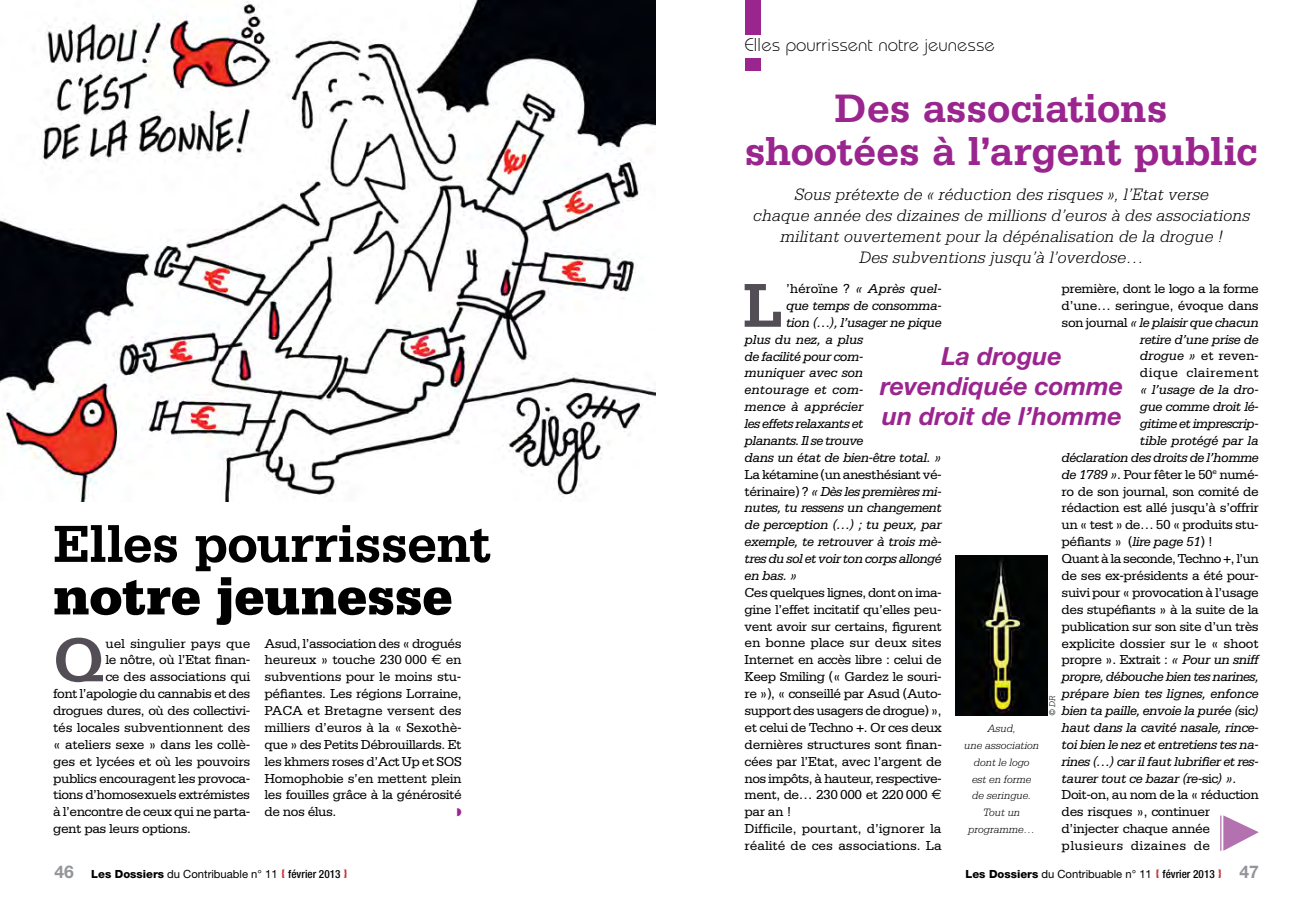
<style>
.page{position:relative;width:1312px;height:904px;background:#fff}
.page>*{position:absolute;margin:0;border:0;box-sizing:border-box;transform-origin:0 0}
.t1{font:700 65.38px "Serifa";color:#534d56}
.t2{font:700 55px/52.5px "Serifa";letter-spacing:-.02em;color:#000}
.t3{font:700 41.88px/43.8px "Serifa";letter-spacing:-.01em;color:#9a258f;text-align:center}
.t4{font:italic 700 25px/30px "Helvetica Neue LT Std";color:#9a258f;text-align:center}
.t5{font:18.75px "Architekt";letter-spacing:.025em;color:#000}
.t6{font:italic 300 17.5px/21px "Serifa";letter-spacing:.01em;color:#000;text-align:center}
.t7{font:700 17.5px "Helvetica Neue LT Std";color:#939598}
.t8{font:13.75px/16.9px "Serifa";letter-spacing:-.035em;color:#000;text-align:justify}
.t9{font:italic 13.75px "Serifa";letter-spacing:-.035em;color:#000}
.t10{font:13.75px "Serifa";letter-spacing:-.005em;color:#000}
.t11{font:13.75px "Serifa";letter-spacing:-.015em;color:#000}
.t12{font:13.75px "Serifa";letter-spacing:-.01em;color:#000}
.t13{font:italic 13.75px "Serifa";letter-spacing:-.005em;color:#000}
.t14{font:italic 13.75px "Serifa";letter-spacing:-.01em;color:#000}
.t15{font:13.75px "Serifa";letter-spacing:.02em;color:#000}
.t16{font:13.75px "Serifa";letter-spacing:.03em;color:#000}
.t17{font:11.25px "Helvetica Neue LT Std";color:#000}
.t18{font:italic 300 11.25px/16.9px "Serifa";color:#000;text-align:center}
.t19{font:italic 300 8.75px "Serifa";color:#000}
.s1{font-weight:900}
.s2{font-family:"Euro Sans Std"}
.s3{font-style:normal}
.s4{font-style:italic}
.s5{font-weight:800}
.s6{font-weight:500;font-stretch:condensed}
</style>
<div class="page">
<div style="left:744px;top:0;width:16px;height:70px;background:#9a258f"></div>
<div style="left:743px;top:35px;width:425px;height:23px;background:#fff"></div>
<img style="left:0;top:0;width:656px;height:501px">
<svg style="left:1223px;top:815px;width:35px;height:35px"></svg>
<hr style="left:1219px;top:815px;width:2px;height:35px;background:#b471af">
<img style="left:955px;top:555px;width:92px;height:160px">
<p class="t5" style="left:744px;top:34px;width:251px">Elles pourrissent notre jeunesse</p>
<p class="t2" style="left:53px;top:516px;width:439px">Elles pourrissent <span class="s1">notre jeunesse</span></p>
<p class="t1" style="left:53px;top:621px;width:52px">Q</p>
<p class="t12" style="left:105px;top:635px;width:146px">uel singulier pays que</p>
<p class="t8" style="left:264px;top:634px;width:199px">Asud, l’association des « drogués heureux » touche 230 000 <span class="s2">€</span> en subventions pour le moins stu&shy;péfiantes. Les régions Lorraine, PACA et Bretagne versent des milliers d’euros à la « Sexothè&shy;que » des Petits Débrouillards. Et les khmers roses d’Act Up et SOS Homophobie s’en mettent plein les fouilles grâce à la générosité de nos élus.</p>
<p class="t8" style="left:105px;top:651px;width:146px">le nôtre, où l’Etat finan-</p>
<p class="t8" style="left:105px;top:668px;width:146px">ce des associations qui</p>
<p class="t8" style="left:53px;top:685px;width:198px">font l’apologie du cannabis et des</p>
<p class="t8" style="left:53px;top:702px;width:198px">drogues dures, où des collectivi-</p>
<p class="t11" style="left:53px;top:719px;width:199px">tés locales subventionnent des</p>
<p class="t8" style="left:53px;top:735px;width:199px">« ateliers sexe » dans les collè-</p>
<p class="t8" style="left:53px;top:752px;width:198px">ges et lycées et où les pouvoirs</p>
<p class="t8" style="left:53px;top:769px;width:199px">publics encouragent les provoca-</p>
<p class="t8" style="left:53px;top:786px;width:198px">tions d’homosexuels extrémistes</p>
<p class="t8" style="left:53px;top:803px;width:199px">à l’encontre de ceux qui ne parta-</p>
<p class="t8" style="left:53px;top:820px;width:139px">gent pas leurs options.</p>
<p class="t3" style="left:744px;top:85px;width:514px">Des associations shootées à l’argent public</p>
<p class="t6" style="left:753px;top:183px;width:498px">Sous prétexte de « réduction des risques », l’Etat verse<br>chaque année des dizaines de millions d’euros à des associations militant ouvertement pour la dépénalisation de la drogue !<br>Des subventions jusqu’à l’overdose…</p>
<p class="t8" style="left:1061px;top:280px;width:198px">première, dont le logo a la forme</p>
<p class="t8" style="left:1061px;top:297px;width:199px">d’une… seringue, évoque dans</p>
<p class="t9" style="left:1061px;top:315px;width:199px"><span class="s3">son journal</span> « le plaisir que chacun</p>
<p class="t9" style="left:1139px;top:331px;width:120px">retire d’une prise de</p>
<p class="t8" style="left:1139px;top:347px;width:120px"><span class="s4">drogue »</span> et reven-</p>
<p class="t16" style="left:1139px;top:365px;width:120px">dique clairement</p>
<p class="t9" style="left:1139px;top:382px;width:120px">« l’usage de la dro-</p>
<p class="t9" style="left:1139px;top:399px;width:120px">gue comme droit lé-</p>
<p class="t9" style="left:1139px;top:416px;width:120px">gitime et imprescrip-</p>
<p class="t9" style="left:1139px;top:433px;width:120px">tible protégé par la</p>
<p class="t9" style="left:1061px;top:449px;width:198px">déclaration des droits de l’homme</p>
<p class="t8" style="left:1061px;top:465px;width:199px"><span class="s4">de 1789 »</span>. Pour fêter le 50<sup>e</sup> numé-</p>
<p class="t8" style="left:1061px;top:482px;width:198px">ro de son journal, son comité de</p>
<p class="t8" style="left:1061px;top:499px;width:199px">rédaction est allé jusqu’à s’offrir</p>
<p class="t8" style="left:1061px;top:516px;width:199px">un « test » de… 50 « produits stu-</p>
<p class="t8" style="left:1061px;top:533px;width:153px">péfiants » (<span class="s4">lire page 51</span>) !</p>
<p class="t8" style="left:1061px;top:550px;width:199px">Quant à la seconde, Techno +, l’un</p>
<p class="t8" style="left:1061px;top:567px;width:199px">de ses ex-présidents a été pour-</p>
<p class="t8" style="left:1061px;top:584px;width:199px">suivi pour « provocation à l’usage</p>
<p class="t8" style="left:1061px;top:600px;width:198px">des stupéfiants » à la suite de la</p>
<p class="t8" style="left:1061px;top:617px;width:199px">publication sur son site d’un très</p>
<p class="t11" style="left:1061px;top:635px;width:198px">explicite dossier sur le « shoot</p>
<p class="t8" style="left:1061px;top:651px;width:199px">propre ». Extrait : <span class="s4">« Pour un sniff</span></p>
<p class="t9" style="left:1061px;top:669px;width:199px">propre, débouche bien tes narines,</p>
<p class="t9" style="left:1061px;top:686px;width:198px">prépare bien tes lignes, enfonce</p>
<p class="t9" style="left:1061px;top:703px;width:199px">bien ta paille, envoie la purée (<span class="s3">sic</span>)</p>
<p class="t9" style="left:1061px;top:720px;width:198px">haut dans la cavité nasale, rince-</p>
<p class="t9" style="left:1061px;top:736px;width:199px">toi bien le nez et entretiens tes na-</p>
<p class="t9" style="left:1061px;top:753px;width:199px">rines (…) car il faut lubrifier et res-</p>
<p class="t9" style="left:1061px;top:770px;width:176px">taurer tout ce bazar (re-<span class="s3">sic</span>) »<span class="s3">.</span></p>
<p class="t8" style="left:1061px;top:786px;width:199px">Doit-on, au nom de la « réduction</p>
<p class="t8" style="left:1061px;top:803px;width:150px">des risques », continuer</p>
<p class="t8" style="left:1061px;top:820px;width:150px">d’injecter chaque année</p>
<p class="t15" style="left:1061px;top:838px;width:150px">plusieurs dizaines de</p>
<p class="t1" style="left:742px;top:267px;width:41px">L</p>
<p class="t14" style="left:785px;top:281px;width:157px"><span class="s3">’héroïne ?</span> « Après quel-</p>
<p class="t9" style="left:785px;top:298px;width:157px">que temps de consomma-</p>
<p class="t9" style="left:785px;top:315px;width:157px">tion (…), l’usager ne pique</p>
<p class="t9" style="left:744px;top:331px;width:120px">plus du nez, a plus</p>
<p class="t9" style="left:744px;top:348px;width:120px">de facilité pour com-</p>
<p class="t9" style="left:744px;top:365px;width:120px">muniquer avec son</p>
<p class="t13" style="left:744px;top:382px;width:120px">entourage et com-</p>
<p class="t13" style="left:744px;top:399px;width:120px">mence à apprécier</p>
<p class="t9" style="left:744px;top:416px;width:120px">les effets relaxants et</p>
<p class="t9" style="left:744px;top:433px;width:120px">planants. Il se trouve</p>
<p class="t9" style="left:744px;top:450px;width:199px">dans un état de bien-être total. »</p>
<p class="t8" style="left:744px;top:465px;width:198px">La kétamine (un anesthésiant vé-</p>
<p class="t9" style="left:744px;top:483px;width:198px"><span class="s3">térinaire) ?</span> « Dès les premières mi-</p>
<p class="t9" style="left:744px;top:500px;width:199px">nutes, tu ressens un changement</p>
<p class="t9" style="left:744px;top:517px;width:199px">de perception (…) ; tu peux, par</p>
<p class="t9" style="left:744px;top:534px;width:198px">exemple, te retrouver à trois mè-</p>
<p class="t9" style="left:744px;top:551px;width:198px">tres du sol et voir ton corps allongé</p>
<p class="t9" style="left:744px;top:568px;width:54px">en bas. »</p>
<p class="t8" style="left:744px;top:584px;width:198px">Ces quelques lignes, dont on ima-</p>
<p class="t8" style="left:744px;top:600px;width:198px">gine l’effet incitatif qu’elles peu-</p>
<p class="t8" style="left:744px;top:617px;width:199px">vent avoir sur certains, figurent</p>
<p class="t12" style="left:744px;top:635px;width:199px">en bonne place sur deux sites</p>
<p class="t8" style="left:744px;top:651px;width:199px">Internet en accès libre : celui de</p>
<p class="t8" style="left:744px;top:668px;width:198px">Keep Smiling (« Gardez le souri-</p>
<p class="t8" style="left:744px;top:685px;width:198px">re »), « conseillé par Asud (Auto-</p>
<p class="t8" style="left:744px;top:702px;width:199px">support des usagers de drogue) »,</p>
<p class="t8" style="left:744px;top:718px;width:198px">et celui de Techno +. Or ces deux</p>
<p class="t8" style="left:744px;top:735px;width:199px">dernières structures sont finan-</p>
<p class="t8" style="left:744px;top:752px;width:198px">cées par l’Etat, avec l’argent de</p>
<p class="t8" style="left:744px;top:769px;width:199px">nos impôts, à hauteur, respective-</p>
<p class="t8" style="left:744px;top:786px;width:198px">ment, de… 230 000 et 220 000 <span class="s2">€</span></p>
<p class="t8" style="left:744px;top:803px;width:49px">par an !</p>
<p class="t10" style="left:744px;top:821px;width:198px">Difficile, pourtant, d’ignorer la</p>
<p class="t10" style="left:744px;top:838px;width:199px">réalité de ces associations. La</p>
<p class="t4" style="left:879px;top:340px;width:245px">La drogue revendiquée comme un droit de l’homme</p>
<p class="t19" style="left:1047px;top:716px;width:22px;rotate:-90deg">© DR</p>
<p class="t18" style="left:964px;top:719px;width:76px">Asud,<br>une association dont le logo<br>est en forme<br>de seringue.<br>Tout un programme…</p>
<p class="t7" style="left:54px;top:860px;width:21px">46</p>
<p class="t17" style="left:91px;top:867px;width:251px"><span class="s5">Les Dossiers</span> du Contribuable n° 11 <span class="s6">février 2013</span></p>
<p class="t17" style="left:965px;top:867px;width:251px"><span class="s5">Les Dossiers</span> du Contribuable n° 11 <span class="s6">février 2013</span></p>
<p class="t7" style="left:1238px;top:860px;width:21px">47</p>
</div>
